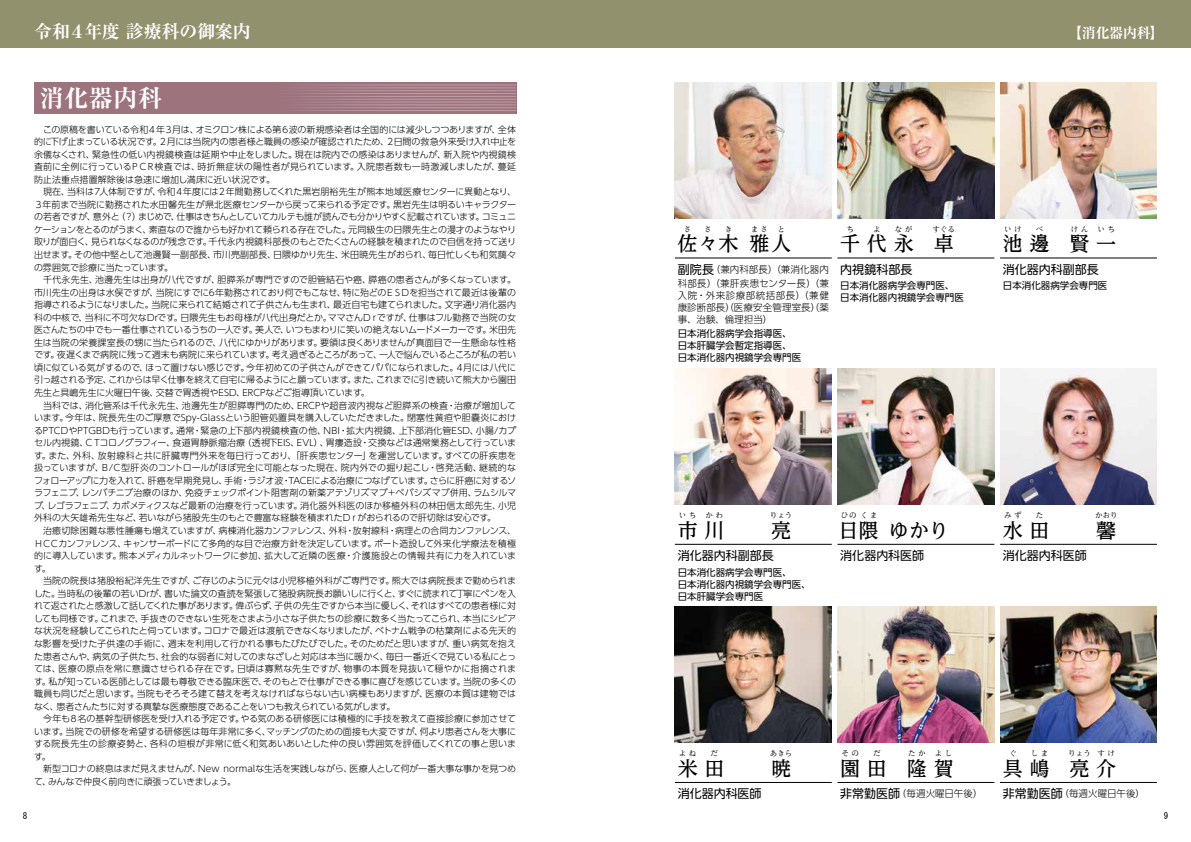
<style>
.page{position:relative;width:1191px;height:842px;background:#fff}
.page>*{position:absolute;margin:0;border:0;box-sizing:border-box;transform-origin:0 0}
.t1{font:700 expanded 24px "Ryumin Pr 6";letter-spacing:.03em;color:#fff}
.t2{font:500 20px "UD Reimin Pr 6 N";letter-spacing:.335em;color:#000}
.t3{font:700 expanded 18px "Ryumin Pr 6";letter-spacing:-.015em;color:#fff}
.t4{font:700 expanded 14px "Ryumin Pr 6";letter-spacing:-.015em;color:#fff}
.t5{font:12px "UD Shin Go Pr 6 N";color:#000}
.t6{font:9.5px/12px "UD Shin Go Pr 6 N";color:#000}
.t7{font:300 9.5px/12px "UD Shin Go Pr 6 N";letter-spacing:.01em;color:#000}
.t8{font:300 9px/12.5px "UD Shin Go Pr 6 N";letter-spacing:-.015em;color:#000}
.t9{font:9px "MS Gothic";color:#000}
.t10{font:500 7.5px "UD Reimin Pr 6 N";letter-spacing:.31em;color:#000}
.s1{font-weight:400;font-size:12px}
</style>
<div class="page">
<div style="left:595px;top:0;width:596px;height:48px;background:#92916e"></div>
<div style="left:0;top:0;width:595px;height:48px;background:#92916e"></div>
<img style="left:675px;top:607px;width:156px;height:136px">
<img style="left:837px;top:607px;width:157px;height:136px">
<img style="left:1000px;top:607px;width:157px;height:136px">
<img style="left:1000px;top:369px;width:157px;height:136px">
<hr style="left:675px;top:782px;width:156px;height:1px;background:#000">
<hr style="left:675px;top:258px;width:156px;height:1px;background:#000">
<hr style="left:675px;top:544px;width:156px;height:1px;background:#000">
<hr style="left:837px;top:782px;width:157px;height:1px;background:#000">
<hr style="left:837px;top:258px;width:157px;height:1px;background:#000">
<hr style="left:837px;top:544px;width:157px;height:1px;background:#000">
<hr style="left:1000px;top:782px;width:157px;height:1px;background:#000">
<hr style="left:1000px;top:258px;width:157px;height:1px;background:#000">
<hr style="left:1000px;top:544px;width:157px;height:1px;background:#000">
<div style="left:34px;top:82px;width:482px;height:31px;background:#9d737e"></div>
<hr style="left:34px;top:85px;width:482px;height:1px;background:#fff">
<hr style="left:34px;top:87px;width:482px;height:1px;background:#fff">
<hr style="left:34px;top:90px;width:482px;height:1px;background:#fff">
<hr style="left:34px;top:93px;width:482px;height:1px;background:#fff">
<hr style="left:34px;top:96px;width:482px;height:1px;background:#fff">
<hr style="left:34px;top:99px;width:482px;height:1px;background:#fff">
<hr style="left:34px;top:102px;width:482px;height:1px;background:#fff">
<hr style="left:34px;top:104px;width:482px;height:1px;background:#fff">
<hr style="left:34px;top:107px;width:482px;height:1px;background:#fff">
<hr style="left:34px;top:110px;width:482px;height:1px;background:#fff">
<img style="left:675px;top:82px;width:156px;height:136px">
<img style="left:837px;top:82px;width:157px;height:136px">
<img style="left:1000px;top:82px;width:157px;height:136px">
<img style="left:675px;top:369px;width:156px;height:136px">
<img style="left:837px;top:369px;width:157px;height:136px">
<h3 class="t3" style="left:34px;top:17px;width:218px">令和４年度 診療科の御案内</h3>
<h3 class="t4" style="left:1067px;top:22px;width:98px">【消化器内科】</h3>
<h1 class="t1" style="left:40px;top:80px;width:124px">消化器内科</h1>
<p class="t8" style="left:34px;top:123px;width:483px">　この原稿を書いている令和４年３月は、オミクロン株による第６波の新規感染者は全国的には減少しつつありますが、全体的に下げ止まっている状況です。２月には当院内の患者様と職員の感染が確認されたため、２日間の救急外来受け入れ中止を余儀なくされ、緊急性の低い内視鏡検査は延期や中止をしました。現在は院内での感染はありませんが、新入院や内視鏡検査前に全例に行っているＰＣＲ検査では、時折無症状の陽性者が見られています。入院患者数も一時激減しましたが、蔓延防止法重点措置解除後は急速に増加し満床に近い状況です。<br>　現在、当科は７人体制ですが、令和４年度には２年間勤務してくれた黒岩朋裕先生が熊本地域医療センターに異動となり、３年前まで当院に勤務された水田馨先生が県北医療センターから戻って来られる予定です。黒岩先生は明るいキャラクターの若者ですが、意外と（？）まじめで、仕事はきちんとしていてカルテも誰が読んでも分かりやすく記載されています。コミュニケーションをとるのがうまく、素直なので誰からも好かれて頼られる存在でした。元同級生の日隈先生との漫才のようなやり取りが面白く、見られなくなるのが残念です。千代永内視鏡科部長のもとでたくさんの経験を積まれたので自信を持って送り出せます。その他中堅として池邊賢一副部長、市川亮副部長、日隈ゆかり先生、米田暁先生がおられ、毎日忙しくも和気藹々の雰囲気で診療に当たっています。<br>　千代永先生、池邊先生は出身が八代ですが、胆膵系が専門ですので胆管結石や癌、膵癌の患者さんが多くなっています。市川先生の出身は水俣ですが、当院にすでに6年勤務されており何でもこなせ、特に殆どのＥＳＤを担当されて最近は後輩の指導されるようになりました。当院に来られて結婚されて子供さんも生まれ、最近自宅も建てられました。文字通り消化器内科の中核で、当科に不可欠なDrです。日隈先生もお母様が八代出身だとか。ママさんＤｒですが、仕事はフル勤務で当院の女医さんたちの中でも一番仕事されているうちの一人です。美人で、いつもまわりに笑いの絶えないムードメーカーです。米田先生は当院の栄養課室長の甥に当たられるので、八代にゆかりがあります。要領は良くありませんが真面目で一生懸命な性格です。夜遅くまで病院に残って週末も病院に来られています。考え過ぎるところがあって、一人で悩んでいるところが私の若い頃に似ている気がするので、ほって置けない感じです。今年初めての子供さんができてパパになられました。４月には八代に引っ越される予定、これからは早く仕事を終えて自宅に帰るようにと願っています。また、これまでに引き続いて熊大から園田先生と具嶋先生に火曜日午後、交替で胃透視やESD、ERCPなどご指導頂いています。<br>　当科では、消化管系は千代永先生、池邊先生が胆膵専門のため、ERCPや超音波内視など胆膵系の検査・治療が増加しています。今年は、院長先生のご厚意でSpy-Glassという胆管処置具を購入していただきました。閉塞性黄疸や胆嚢炎におけるPTCDやPTGBDも行っています。通常・緊急の上下部内視鏡検査の他、NBI・拡大内視鏡、上下部消化管ESD、小腸/カプセル内視鏡、ＣＴコロノグラフィー、食道胃静脈瘤治療（透視下EIS、EVL）、胃瘻造設・交換などは通常業務として行っています。また、外科、放射線科と共に肝臓専門外来を毎日行っており、「肝疾患センター」を運営しています。すべての肝疾患を扱っていますが、Ｂ/Ｃ型肝炎のコントロールがほぼ完全に可能となった現在、院内外での掘り起こし・啓発活動、継続的なフォローアップに力を入れて、肝癌を早期発見し、手術・ラジオ波・TACEによる治療につなげています。さらに肝癌に対するソラフェニブ、レンバチニブ治療のほか、免疫チェックポイント阻害剤の新薬アテゾリズマブ＋ベバシズマブ併用、ラムシルマブ、レゴラフェニブ、カボメティクスなど最新の治療を行っています。消化器外科医のほか移植外科の林田信太郎先生、小児外科の大矢雄希先生など、若いながら猪股先生のもとで豊富な経験を積まれたＤｒがおられるので肝切除は安心です。<br>　治癒切除困難な悪性腫瘍も増えていますが、病棟消化器カンファレンス、外科・放射線科・病理との合同カンファレンス、ＨＣＣカンファレンス、キャンサーボードにて多角的な目で治療方針を決定しています。ポート造設して外来化学療法を積極的に導入しています。熊本メディカルネットワークに参加、拡大して近隣の医療・介護施設との情報共有に力を入れています。<br>　当院の院長は猪股裕紀洋先生ですが、ご存じのように元々は小児移植外科がご専門です。熊大では病院長まで勤められました。当時私の後輩の若いDrが、書いた論文の査読を緊張して猪股病院長お願いしに行くと、すぐに読まれて丁寧にペンを入れて返されたと感激して話してくれた事があります。偉ぶらず、子供の先生ですから本当に優しく、それはすべての患者様に対しても同様です。これまで、手抜きのできない生死をさまよう小さな子供たちの診療に数多く当たってこられ、本当にシビアな状況を経験してこられたと伺っています。コロナで最近は渡航できなくなりましたが、ベトナム戦争の枯葉剤による先天的な影響を受けた子供達の手術に、週末を利用して行かれる事もたびたびでした。そのためだと思いますが、重い病気を抱えた患者さんや、病気の子供たち、社会的な弱者に対してのまなざしと対応は本当に暖かく、毎日一番近くで見ている私にとっては、医療の原点を常に意識させられる存在です。日頃は寡黙な先生ですが、物事の本質を見抜いて穏やかに指摘されます。私が知っている医師としては最も尊敬できる臨床医で、そのもとで仕事ができる事に喜びを感じています。当院の多くの職員も同じだと思います。当院もそろそろ建て替えを考えなければならない古い病棟もありますが、医療の本質は建物ではなく、患者さんたちに対する真摯な医療態度であることをいつも教えられている気がします。<br>　今年も８名の基幹型研修医を受け入れる予定です。やる気のある研修医には積極的に手技を教えて直接診療に参加させています。当院での研修を希望する研修医は毎年非常に多く、マッチングのための面接も大変ですが、何より患者さんを大事にする院長先生の診療姿勢と、各科の垣根が非常に低く和気あいあいとした仲の良い雰囲気を評価してくれての事と思います。<br>　新型コロナの終息はまだ見えませんが、New normalな生活を実践しながら、医療人として何が一番大事な事かを見つめて、みんなで仲良く前向きに頑張っていきましょう。</p>
<p class="t10" style="left:683px;top:223px;width:9px">さ</p>
<p class="t10" style="left:704px;top:223px;width:9px">さ</p>
<p class="t10" style="left:724px;top:223px;width:9px">き</p>
<h2 class="t2" style="left:677px;top:227px;width:62px">佐々木</h2>
<p class="t10" style="left:751px;top:223px;width:19px">まさ</p>
<p class="t10" style="left:777px;top:223px;width:9px">と</p>
<h2 class="t2" style="left:749px;top:227px;width:43px">雅人</h2>
<p class="t10" style="left:846px;top:223px;width:9px">ち</p>
<p class="t10" style="left:873px;top:223px;width:9px">よ</p>
<p class="t10" style="left:895px;top:223px;width:19px">なが</p>
<h2 class="t2" style="left:840px;top:227px;width:75px">千代永</h2>
<p class="t10" style="left:932px;top:223px;width:24px">すぐる</p>
<h2 class="t2" style="left:933px;top:227px;width:21px">卓</h2>
<p class="t10" style="left:1004px;top:223px;width:19px">いけ</p>
<p class="t10" style="left:1035px;top:223px;width:9px">べ</p>
<h2 class="t2" style="left:1003px;top:227px;width:48px">池邊</h2>
<p class="t10" style="left:1070px;top:223px;width:19px">けん</p>
<p class="t10" style="left:1097px;top:223px;width:19px">いち</p>
<h2 class="t2" style="left:1069px;top:227px;width:48px">賢一</h2>
<p class="t7" style="left:677px;top:261px;width:153px;line-height:14.8px"><span class="s1">副院長</span>（兼内科部長）（兼消化器内科部長）（兼肝疾患センター長）（兼</p>
<p class="t7" style="left:677px;top:289px;width:153px;text-align:justify">入院・外来診療部統括部長）（兼健康診断部長）（医療安全管理室長）（薬事、治験、倫理担当）</p>
<p class="t6" style="left:677px;top:327px;width:125px">日本消化器病学会指導医、日本肝臓学会暫定指導医、日本消化器内視鏡学会専門医</p>
<h3 class="t5" style="left:840px;top:259px;width:74px">内視鏡科部長</h3>
<p class="t6" style="left:840px;top:279px;width:125px">日本消化器病学会専門医、日本消化器内視鏡学会専門医</p>
<h3 class="t5" style="left:1003px;top:259px;width:97px">消化器内科副部長</h3>
<p class="t6" style="left:1003px;top:279px;width:106px">日本消化器病学会専門医</p>
<p class="t10" style="left:679px;top:509px;width:19px">いち</p>
<p class="t10" style="left:705px;top:509px;width:19px">かわ</p>
<h2 class="t2" style="left:677px;top:514px;width:48px">市川</h2>
<p class="t10" style="left:770px;top:509px;width:24px">りょう</p>
<h2 class="t2" style="left:744px;top:514px;width:48px">　亮</h2>
<p class="t10" style="left:840px;top:509px;width:17px">ひの</p>
<p class="t10" style="left:860px;top:509px;width:18px">くま</p>
<h2 class="t2" style="left:838px;top:514px;width:42px">日隈</h2>
<h2 class="t2" style="left:888px;top:514px;width:61px">ゆかり</h2>
<p class="t10" style="left:1004px;top:509px;width:19px">みず</p>
<p class="t10" style="left:1035px;top:509px;width:9px">た</p>
<h2 class="t2" style="left:1003px;top:514px;width:48px">水田</h2>
<p class="t10" style="left:1095px;top:509px;width:24px">かおり</p>
<h2 class="t2" style="left:1069px;top:514px;width:48px">　馨</h2>
<h3 class="t5" style="left:677px;top:546px;width:97px">消化器内科副部長</h3>
<p class="t6" style="left:677px;top:566px;width:134px">日本消化器病学会専門医、<br>日本消化器内視鏡学会専門医、日本肝臓学会専門医</p>
<h3 class="t5" style="left:840px;top:546px;width:85px">消化器内科医師</h3>
<h3 class="t5" style="left:1003px;top:546px;width:85px">消化器内科医師</h3>
<p class="t10" style="left:679px;top:747px;width:19px">よね</p>
<p class="t10" style="left:710px;top:747px;width:9px">だ</p>
<h2 class="t2" style="left:677px;top:752px;width:48px">米田</h2>
<p class="t10" style="left:770px;top:747px;width:24px">あきら</p>
<h2 class="t2" style="left:744px;top:752px;width:48px">　暁</h2>
<p class="t10" style="left:841px;top:747px;width:19px">その</p>
<p class="t10" style="left:873px;top:747px;width:9px">だ</p>
<h2 class="t2" style="left:840px;top:752px;width:48px">園田</h2>
<p class="t10" style="left:908px;top:747px;width:19px">たか</p>
<p class="t10" style="left:935px;top:747px;width:19px">よし</p>
<h2 class="t2" style="left:907px;top:752px;width:48px">隆賀</h2>
<p class="t10" style="left:1009px;top:747px;width:9px">ぐ</p>
<p class="t10" style="left:1030px;top:747px;width:19px">しま</p>
<h2 class="t2" style="left:1003px;top:752px;width:48px">具嶋</h2>
<p class="t10" style="left:1068px;top:747px;width:24px">りょう</p>
<p class="t10" style="left:1097px;top:747px;width:19px">すけ</p>
<h2 class="t2" style="left:1069px;top:752px;width:48px">亮介</h2>
<h3 class="t5" style="left:677px;top:784px;width:85px">消化器内科医師</h3>
<p class="t7" style="left:840px;top:787px;width:144px"><span class="s1">非常勤医師</span>（毎週火曜日午後）</p>
<p class="t7" style="left:1003px;top:787px;width:144px"><span class="s1">非常勤医師</span>（毎週火曜日午後）</p>
<p class="t9" style="left:23px;top:811px;width:6px">8</p>
<p class="t9" style="left:1163px;top:811px;width:6px">9</p>
</div>
